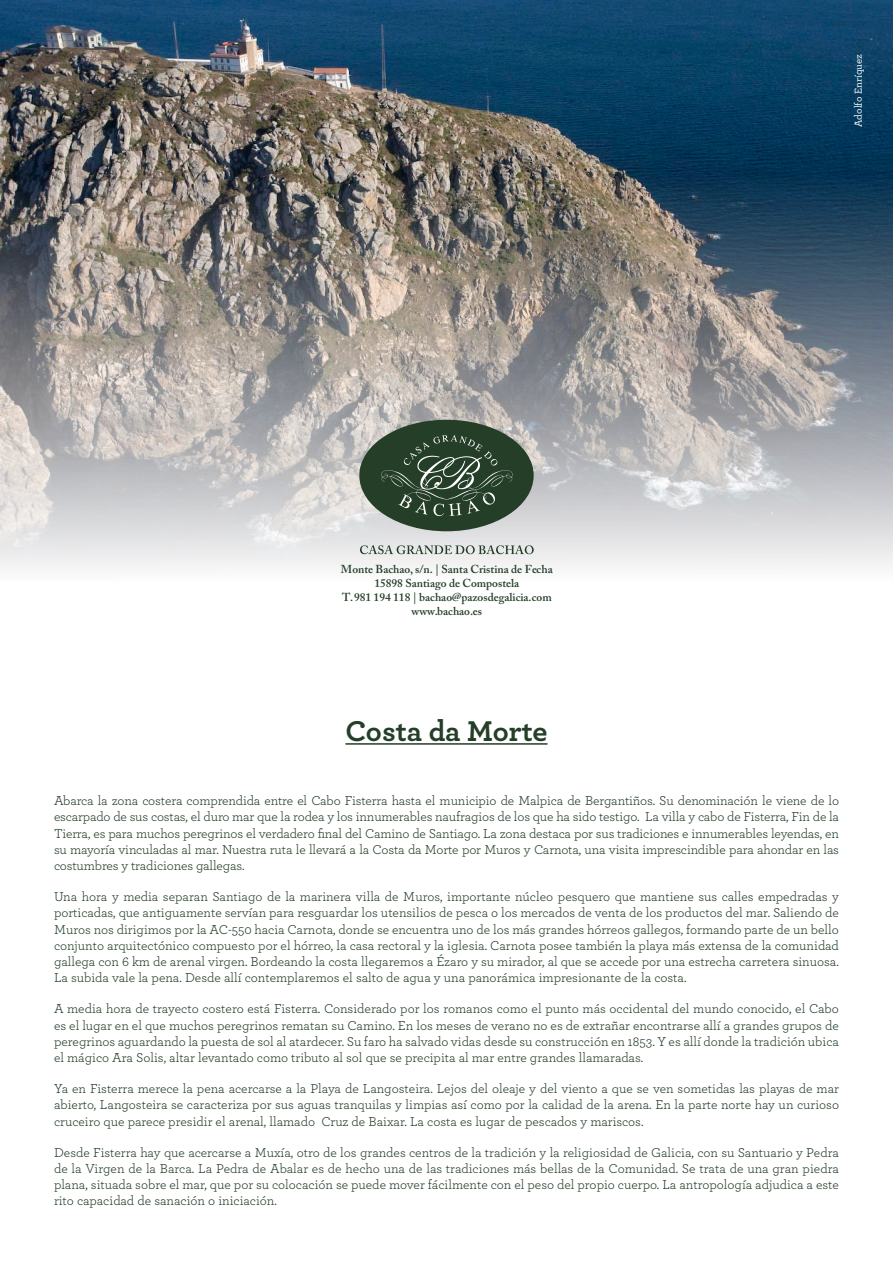
<style>
.page{position:relative;width:893px;height:1263px;background:#fff}
.page>*{position:absolute;margin:0;border:0;box-sizing:border-box;transform-origin:0 0}
.t1{font:700 30px "Archer Pro";color:#243e28}
.t2{font:13.5px/16.2px "Archer Pro";letter-spacing:-.005em;color:#243e28;text-align:justify}
.t3{font:600 11.4px/13.8px "Adobe Caslon Pro";color:#243e28;text-align:center}
.t4{font:500 10.5px "Archer Pro";color:#fff}
</style>
<div class="page">
<img style="left:0;top:0;width:893px;height:568px">
<hr style="left:345px;top:743px;width:202px;height:2px;background:#243e28">
<div style="left:359px;top:420px;width:175px;height:111px;background:#243e28;border-radius:50%"></div>
<svg style="left:381px;top:435px;width:132px;height:81px"></svg>
<svg style="left:360px;top:545px;width:174px;height:9px"></svg>
<p class="t4" style="left:851px;top:127px;width:74px;rotate:-90deg">Adolfo Enríquez</p>
<p class="t3" style="left:341px;top:562px;width:213px">Monte Bachao, s/n. | Santa Cristina de Fecha 15898 Santiago de Compostela<br>T.981 194 118 | bachao@pazosdegalicia.com www.bachao.es</p>
<p class="t1" style="left:345px;top:707px;width:204px">Costa da Morte</p>
<p class="t2" style="left:54px;top:792px;width:787px">Abarca la zona costera comprendida entre el Cabo Fisterra hasta el municipio de Malpica de Bergantiños. Su denominación le viene de lo escarpado de sus costas, el duro mar que la rodea y los innumerables naufragios de los que ha sido testigo. La villa y cabo de Fisterra, Fin de la Tierra, es para muchos peregrinos el verdadero final del Camino de Santiago. La zona destaca por sus tradiciones e innumerables leyendas, en su mayoría vinculadas al mar. Nuestra ruta le llevará a la Costa da Morte por Muros y Carnota, una visita imprescindible para ahondar en las costumbres y tradiciones gallegas.</p>
<p class="t2" style="left:54px;top:888px;width:786px">Una hora y media separan Santiago de la marinera villa de Muros, importante núcleo pesquero que mantiene sus calles empedradas y porticadas, que antiguamente servían para resguardar los utensilios de pesca o los mercados de venta de los productos del mar. Saliendo de Muros nos dirigimos por la AC-550 hacia Carnota, donde se encuentra uno de los más grandes hórreos gallegos, formando parte de un bello conjunto arquitectónico compuesto por el hórreo, la casa rectoral y la iglesia. Carnota posee también la playa más extensa de la comunidad gallega con 6 km de arenal virgen. Bordeando la costa llegaremos a Ézaro y su mirador, al que se accede por una estrecha carretera sinuosa.<br>La subida vale la pena. Desde allí contemplaremos el salto de agua y una panorámica impresionante de la costa.</p>
<p class="t2" style="left:54px;top:1000px;width:786px">A media hora de trayecto costero está Fisterra. Considerado por los romanos como el punto más occidental del mundo conocido, el Cabo es el lugar en el que muchos peregrinos rematan su Camino. En los meses de verano no es de extrañar encontrarse allí a grandes grupos de peregrinos aguardando la puesta de sol al atardecer. Su faro ha salvado vidas desde su construcción en 1853. Y es allí donde la tradición ubica el mágico Ara Solis, altar levantado como tributo al sol que se precipita al mar entre grandes llamaradas.</p>
<p class="t2" style="left:54px;top:1080px;width:786px">Ya en Fisterra merece la pena acercarse a la Playa de Langosteira. Lejos del oleaje y del viento a que se ven sometidas las playas de mar abierto, Langosteira se caracteriza por sus aguas tranquilas y limpias así como por la calidad de la arena. En la parte norte hay un curioso cruceiro que parece presidir el arenal, llamado Cruz de Baixar. La costa es lugar de pescados y mariscos.</p>
<p class="t2" style="left:54px;top:1143px;width:787px">Desde Fisterra hay que acercarse a Muxía, otro de los grandes centros de la tradición y la religiosidad de Galicia, con su Santuario y Pedra de la Virgen de la Barca. La Pedra de Abalar es de hecho una de las tradiciones más bellas de la Comunidad. Se trata de una gran piedra plana, situada sobre el mar, que por su colocación se puede mover fácilmente con el peso del propio cuerpo. La antropología adjudica a este rito capacidad de sanación o iniciación.</p>
</div>
